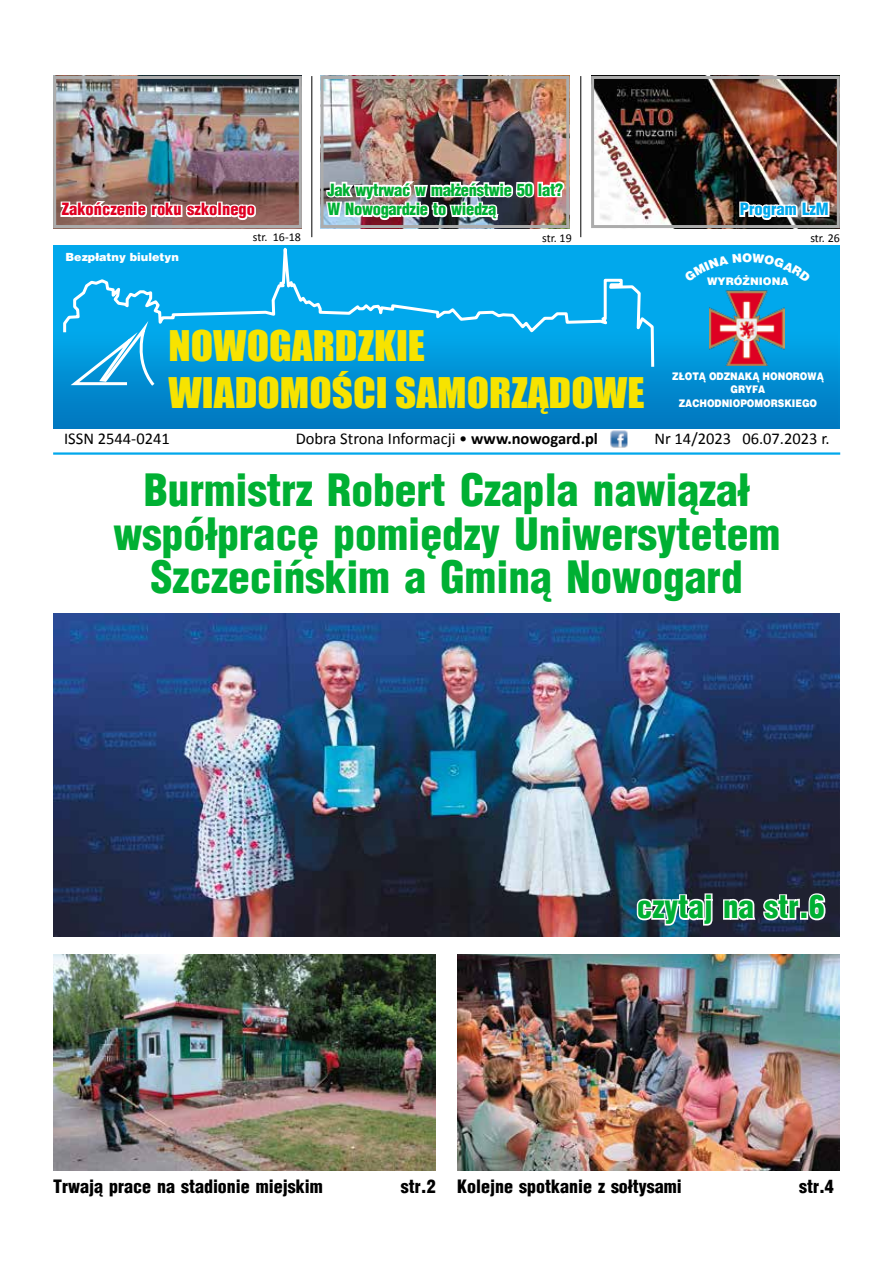
<style>
.page{position:relative;width:893px;height:1263px;background:#fff}
.page>*{position:absolute;margin:0;border:0;box-sizing:border-box;transform-origin:0 0}
.t1{font:900 43.5px/43.5px "Switzerland Cond";color:#00b033;text-align:center}
.t2{font:39px/47px "Impact";color:#f7e300;scale:1.05 1}
.t3{font:900 31.05px "Switzerland Cond";color:#00b033}
.t4{font:900 18px "Switzerland Cond";color:#000}
.t5{font:16.5px "Calibri";color:#000}
.t6{font:900 16.5px/19.8px "Switzerland Cond";letter-spacing:-.02em;color:#00b033}
.t7{font:900 16.5px "Switzerland Cond";color:#df0022}
.t8{font:900 16.5px "Switzerland Cond";color:#00a8ec}
.t9{font:12px "Calibri";color:#000}
.t10{font:900 11.25px "Switzerland";color:#fff}
.t11{font:900 10.5px/13.5px "Switzerland";color:#fff;text-align:center;scale:.87 1}
.t12{font:900 10.5px "Switzerland";color:#fff}
.s1{font-weight:700}
</style>
<div class="page">
<img style="left:325px;top:80px;width:240px;height:92px">
<div style="left:321px;top:76px;width:248px;height:152px;border:3px solid #acacac"></div>
<img style="left:595px;top:80px;width:241px;height:144px">
<div style="left:591px;top:76px;width:249px;height:152px;border:3px solid #acacac"></div>
<img style="left:53px;top:245px;width:787px;height:183px">
<svg style="left:63px;top:248px;width:593px;height:122px;background:#0da9e9"></svg>
<svg style="left:66px;top:324px;width:91px;height:65px;background:#27aae3"></svg>
<img style="left:709px;top:290px;width:76px;height:76px">
<hr style="left:53px;top:452px;width:787px;height:3px;background:#00a8ec">
<img style="left:610px;top:430px;width:18px;height:18px">
<hr style="left:311px;top:76px;width:1px;height:161px;background:#000">
<hr style="left:580px;top:76px;width:1px;height:161px;background:#000">
<img style="left:57px;top:80px;width:241px;height:144px">
<div style="left:53px;top:76px;width:249px;height:152px;border:3px solid #acacac"></div>
<img style="left:738px;top:172px;width:93px;height:57px">
<svg style="left:59px;top:200px;width:199px;height:26px"></svg>
<img style="left:324px;top:172px;width:242px;height:101px">
<img style="left:53px;top:614px;width:787px;height:323px">
<img style="left:53px;top:954px;width:383px;height:216px">
<img style="left:457px;top:954px;width:382px;height:216px">
<svg style="left:634px;top:892px;width:81px;height:40px"></svg>
<svg style="left:722px;top:891px;width:106px;height:32px"></svg>
<div style="left:684px;top:253px;width:127px;height:29px;background:#01a8ec"></div>
<p class="t6" style="left:328px;top:179px;width:237px">Jak wytrwać w małżeństwie 50 lat?<br>W Nowogardzie to wiedzą</p>
<p class="t7" style="left:62px;top:199px;width:195px">Zakończenie roku szkolnego</p>
<p class="t8" style="left:740px;top:199px;width:90px">Program LzM</p>
<p class="t10" style="left:65px;top:250px;width:115px">Bezpłatny biuletyn</p>
<p class="t9" style="left:253px;top:230px;width:50px">str. 16-18</p>
<p class="t9" style="left:542px;top:230px;width:31px">str. 19</p>
<p class="t9" style="left:810px;top:230px;width:31px">str. 26</p>
<p class="t12" style="left:707px;top:275px;width:83px">WYRÓŻNIONA</p>
<p class="t2" style="left:168px;top:321px;width:455px">NOWOGARDZKIE<br>WIADOMOŚCI SAMORZĄDOWE</p>
<p class="t11" style="left:672px;top:370px;width:176px">ZŁOTĄ ODZNAKĄ HONOROWĄ<br>GRYFA<br>ZACHODNIOPOMORSKIEGO</p>
<p class="t5" style="left:64px;top:428px;width:107px">ISSN 2544-0241</p>
<p class="t5" style="left:296px;top:428px;width:304px">Dobra Strona Informacji • <span class="s1">www.nowogard.pl</span></p>
<p class="t5" style="left:654px;top:428px;width:177px">Nr 14/2023 06.07.2023 r.</p>
<p class="t1" style="left:114px;top:467px;width:668px">Burmistrz Robert Czapla nawiązał współpracę pomiędzy Uniwersytetem<br>Szczecińskim a Gminą Nowogard</p>
<p class="t3" style="left:637px;top:887px;width:189px">czytaj na str.6</p>
<p class="t4" style="left:53px;top:1174px;width:271px">Trwają prace na stadionie miejskim</p>
<p class="t4" style="left:401px;top:1174px;width:282px">str.2 Kolejne spotkanie z sołtysami</p>
<p class="t4" style="left:799px;top:1174px;width:36px">str.4</p>
</div>
